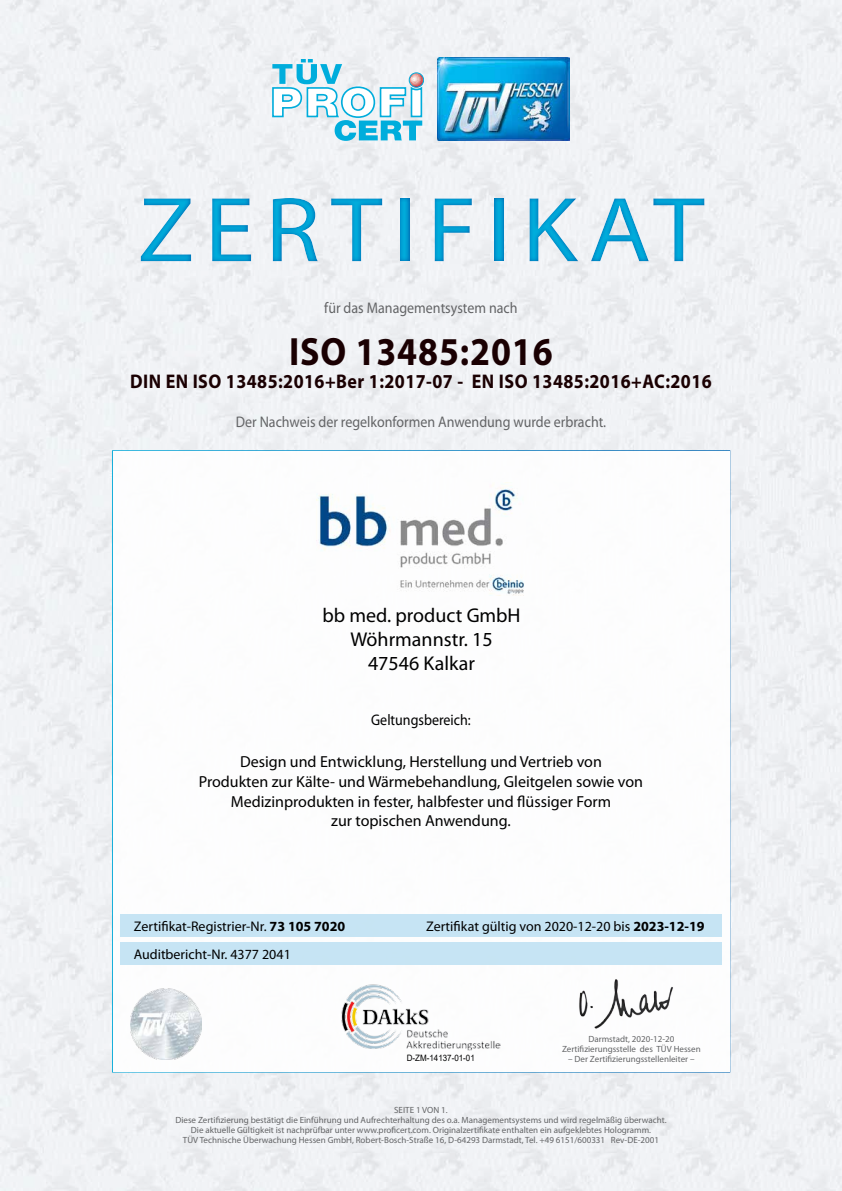
<style>
.page{position:relative;width:842px;height:1191px;background:#fff}
.page>*{position:absolute;margin:0;border:0;box-sizing:border-box;transform-origin:0 0}
.t1{font:93px "Myriad Pro";letter-spacing:.1em;color:#00addc;scale:1.1 1}
.t2{font:700 39.6px "Myriad Pro";letter-spacing:.025em;color:#1a0002;scale:.91 1}
.t3{font:20px/24px "Myriad Pro";color:#000;text-align:center}
.t4{font:700 19.8px "Myriad Pro";letter-spacing:.025em;color:#1a0002;scale:.91 1}
.t5{font:16px/19.6px "Myriad Pro";color:#000;text-align:center}
.t6{font:15.4px "Myriad Pro";color:#636466;scale:.91 1}
.t7{font:15.4px "Myriad Pro";color:#000;scale:.91 1}
.t8{font:14px/28.1px "Myriad Pro";color:#000}
.t9{font:9px/10px "Myriad Pro";color:#636466;text-align:center}
.t10{font:8.8px "Arial";color:#000;scale:.91 1}
.s1{font-weight:700}
</style>
<div class="page">
<img style="left:0;top:0;width:842px;height:1191px">
<img style="left:437px;top:57px;width:132px;height:83px">
<svg style="left:272px;top:59px;width:152px;height:82px"></svg>
<div style="left:112px;top:450px;width:618px;height:622px;background:#fff;border:2px solid #fff"></div>
<div style="left:120px;top:943px;width:601px;height:22px;background:#c0e2f3"></div>
<div style="left:120px;top:914px;width:601px;height:22px;background:#c0e2f3"></div>
<img style="left:749px;top:906px;width:78px;height:54px">
<img style="left:736px;top:795px;width:97px;height:40px">
<img style="left:737px;top:681px;width:95px;height:34px">
<img style="left:738px;top:576px;width:93px;height:35px">
<img style="left:737px;top:479px;width:91px;height:36px">
<img style="left:579px;top:979px;width:94px;height:50px">
<img style="left:342px;top:984px;width:158px;height:66px">
<div style="left:0;top:172px;width:842px;height:114px;background:#006bb6;opacity:.75"></div>
<img style="left:130px;top:988px;width:71px;height:71px">
<img style="left:316px;top:482px;width:208px;height:113px">
<h1 class="t1" style="left:138px;top:173px;width:517px">ZERTIFIKAT</h1>
<h3 class="t6" style="left:324px;top:298px;width:214px">für das Managementsystem nach</h3>
<h2 class="t2" style="left:289px;top:326px;width:291px">ISO 13485:2016</h2>
<h3 class="t4" style="left:130px;top:368px;width:641px">DIN EN ISO 13485:2016+Ber 1:2017-07 - EN ISO 13485:2016+AC:2016</h3>
<h3 class="t6" style="left:236px;top:412px;width:408px">Der Nachweis der regelkonformen Anwendung wurde erbracht.</h3>
<h3 class="t3" style="left:322px;top:603px;width:200px">bb med. product GmbH<br>Wöhrmannstr. 15<br>47546 Kalkar</h3>
<h3 class="t7" style="left:371px;top:710px;width:111px">Geltungsbereich:</h3>
<h3 class="t5" style="left:199px;top:752px;width:446px">Design und Entwicklung, Herstellung und Vertrieb von<br>Produkten zur Kälte- und Wärmebehandlung, Gleitgelen sowie von Medizinprodukten in fester, halbfester und flüssiger Form<br>zur topischen Anwendung.</h3>
<h3 class="t8" style="left:134px;top:911px;width:213px">Zertifikat-Registrier-Nr. <span class="s1">73 105 7020<br></span>Auditbericht-Nr. 4377 2041</h3>
<h3 class="t8" style="left:426px;top:911px;width:280px">Zertifikat gültig von 2020-12-20 bis <span class="s1">2023-12-19</span></h3>
<p class="t10" style="left:407px;top:1051px;width:76px">D-ZM-14137-01-01</p>
<p class="t9" style="left:562px;top:1034px;width:140px">Darmstadt, 2020-12-20<br>Zertifizierungsstelle des TÜV Hessen</p>
<p class="t9" style="left:568px;top:1054px;width:128px">– Der Zertifizierungsstellenleiter –</p>
<p class="t9" style="left:175px;top:1105px;width:493px">SEITE 1 VON 1.<br>Diese Zertifizierung bestätigt die Einführung und Aufrechterhaltung des o.a. Managementsystems und wird regelmäßig überwacht.<br>Die aktuelle Gültigkeit ist nachprüfbar unter www.proficert.com. Originalzertifikate enthalten ein aufgeklebtes Hologramm.<br>TÜV Technische Überwachung Hessen GmbH, Robert-Bosch-Straße 16, D-64293 Darmstadt, Tel. +49 6151/600331 Rev-DE-2001</p>
</div>
